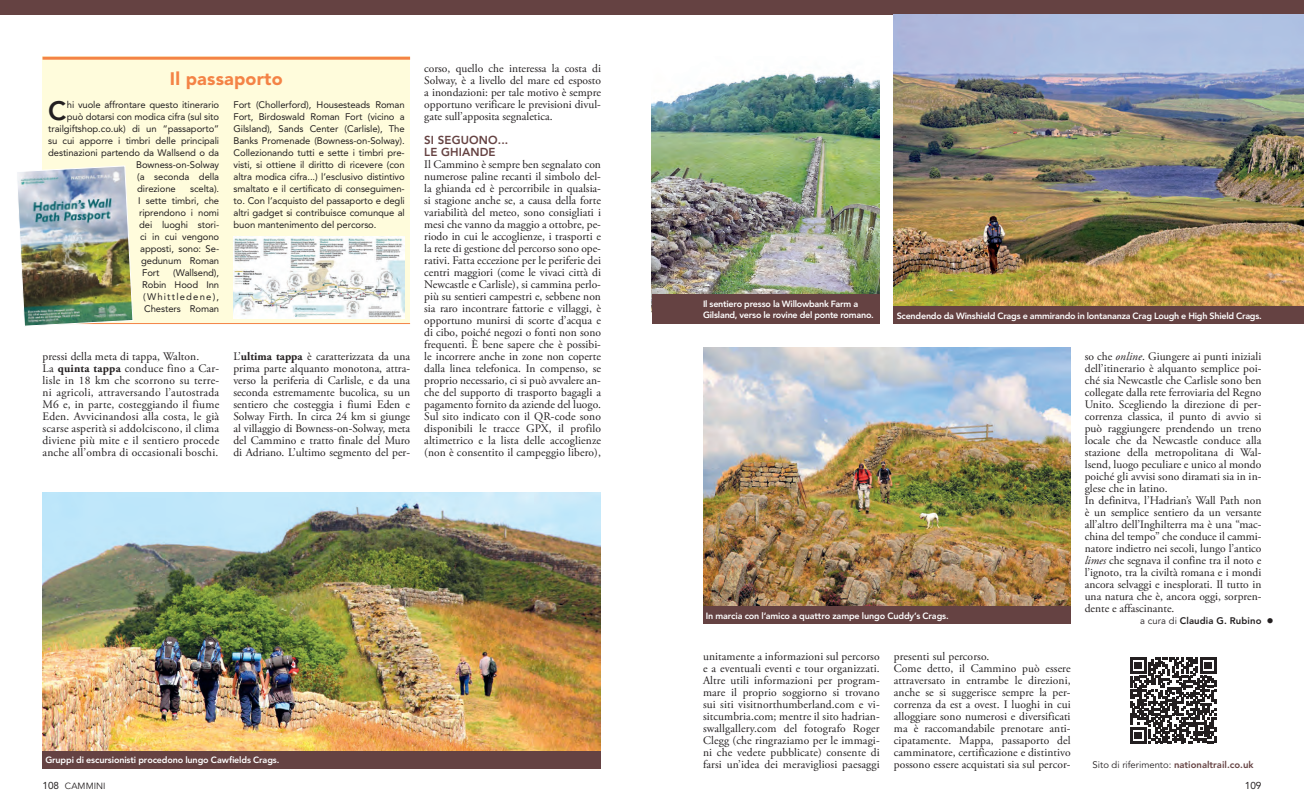
<style>
.page{position:relative;width:1304px;height:808px;background:#fff}
.page>*{position:absolute;margin:0;border:0;box-sizing:border-box;transform-origin:0 0}
.box{font:800 26.4px "Avenir LT Std";color:#231f20}
.titolo_box{font:900 18px "Avenir LT Std";letter-spacing:.01em;color:#f48346}
.Text_storia{font:11.5px/12px "Adobe Garamond Pro";letter-spacing:.005em;color:#231f20;text-align:justify}
.titoletto{font:800 11.5px "Avenir LT Std";letter-spacing:.01em;color:#654242}
.t1{font:10px "Avenir LT Std";color:#231f20}
.box-2{font:9.5px/12px "Avenir LT Std";letter-spacing:-.01em;color:#231f20;text-align:justify}
.testo{font:800 9.5px "Avenir LT Std";color:#654242}
.testo_credito_-_auto{font:800 9.5px "Avenir LT Std";letter-spacing:.01em;color:#231f20}
.didascalia{font:800 9px/10.8px "Avenir LT Std";letter-spacing:-.02em;color:#fff}
.t2{font:9px "Avenir";letter-spacing:.005em;color:#231f20}
.indicazione_-_blu{font:9px "Wingdings";color:#231f20}
.s1{font-weight:700}
.s2{font-style:italic}
.s3{font-weight:400}
.s4{font-weight:400;color:#231f20}
.s5{font-family:"Avenir LT Std";font-size:10px}
</style>
<div class="page">
<div style="left:0;top:0;width:1304px;height:14px;background:#654242"></div>
<svg style="left:1130px;top:657px;width:86px;height:86px"></svg>
<div style="left:43px;top:57px;width:367px;height:267px;background:#fffcdc"></div>
<hr style="left:43px;top:57px;width:367px;height:3px;background:#f48346">
<hr style="left:43px;top:323px;width:367px;height:1px;background:#f48346">
<img style="left:43px;top:492px;width:558px;height:259px">
<div style="left:43px;top:751px;width:558px;height:17px;background:#654242"></div>
<img style="left:17px;top:165px;width:117px;height:161px">
<img style="left:652px;top:72px;width:228px;height:223px">
<div style="left:652px;top:295px;width:228px;height:29px;background:#654242"></div>
<img style="left:894px;top:14px;width:410px;height:293px">
<div style="left:894px;top:307px;width:410px;height:17px;background:#654242"></div>
<img style="left:703px;top:348px;width:368px;height:259px">
<div style="left:703px;top:607px;width:368px;height:17px;background:#654242"></div>
<img style="left:233px;top:236px;width:172px;height:82px">
<p class="titolo_box" style="left:170px;top:68px;width:114px">Il passaporto</p>
<p class="box" style="left:48px;top:95px;width:20px">C</p>
<p class="box-2" style="left:67px;top:99px;width:154px">hi vuole affrontare questo itinerario</p>
<p class="box-2" style="left:67px;top:111px;width:154px">può dotarsi con modica cifra (sul sito</p>
<p class="box-2" style="left:48px;top:123px;width:172px">trailgiftshop.co.uk) di un “passaporto”</p>
<p class="box-2" style="left:48px;top:135px;width:172px">su cui apporre i timbri delle principali</p>
<p class="box-2" style="left:48px;top:147px;width:172px">destinazioni partendo da Wallsend o da</p>
<p class="box-2" style="left:136px;top:159px;width:84px">Bowness-on-Solway</p>
<p class="box-2" style="left:137px;top:171px;width:83px">(a seconda della</p>
<p class="box-2" style="left:137px;top:183px;width:40px">direzione</p>
<p class="box-2" style="left:190px;top:183px;width:31px">scelta).</p>
<p class="box-2" style="left:138px;top:195px;width:83px">I sette timbri, che</p>
<p class="box-2" style="left:139px;top:207px;width:82px">riprendono i nomi</p>
<p class="box-2" style="left:139px;top:219px;width:81px">dei luoghi stori-</p>
<p class="box-2" style="left:140px;top:231px;width:81px">ci in cui vengono</p>
<p class="box-2" style="left:140px;top:243px;width:81px">apposti, sono: Se-</p>
<p class="box-2" style="left:141px;top:255px;width:80px">gedunum Roman</p>
<p class="box-2" style="left:142px;top:267px;width:19px">Fort</p>
<p class="box-2" style="left:142px;top:267px;width:78px;text-indent:31px">(Wallsend), Robin Hood Inn (Whittledene), Chesters Roman</p>
<p class="box-2" style="left:234px;top:99px;width:173px">Fort (Chollerford), Housesteads Roman Fort, Birdoswald Roman Fort (vicino a Gilsland), Sands Center (Carlisle), The Banks Promenade (Bowness-on-Solway).<br>Collezionando tutti e sette i timbri pre&shy;visti, si ottiene il diritto di ricevere (con altra modica cifra...) l’esclusivo distintivo smaltato e il certificato di conseguimen&shy;to. Con l’acquisto del passaporto e degli altri gadget si contribuisce comunque al buon mantenimento del percorso.</p>
<p class="Text_storia" style="left:43px;top:351px;width:158px">pressi della meta di tappa, Walton.</p>
<p class="Text_storia" style="left:43px;top:363px;width:178px">La <span class="s1">quinta tappa</span> conduce fino a Car&shy;lisle in 18 km che scorrono su terre&shy;ni agricoli, attraversando l’autostrada M6 e, in parte, costeggiando il fiume Eden. Avvicinandosi alla costa, le già scarse asperità si addolciscono, il clima diviene più mite e il sentiero procede anche all’ombra di occasionali boschi.</p>
<p class="Text_storia" style="left:233px;top:351px;width:178px">L’<span class="s1">ultima tappa</span> è caratterizzata da una prima parte alquanto monotona, attra&shy;verso la periferia di Carlisle, e da una seconda estremamente bucolica, su un sentiero che costeggia i fiumi Eden e Solway Firth. In circa 24 km si giunge al villaggio di Bowness-on-Solway, meta del Cammino e tratto finale del Muro di Adriano. L’ultimo segmento del per-</p>
<p class="Text_storia" style="left:424px;top:63px;width:178px">corso, quello che interessa la costa di Solway, è a livello del mare ed esposto a inondazioni: per tale motivo è sempre opportuno verificare le previsioni divul&shy;gate sull’apposita segnaletica.</p>
<p class="titoletto" style="left:424px;top:133px;width:85px">SI SEGUONO...</p>
<p class="titoletto" style="left:424px;top:145px;width:73px">LE GHIANDE</p>
<p class="Text_storia" style="left:424px;top:159px;width:178px">Il Cammino è sempre ben segnalato con numerose paline recanti il simbolo del&shy;la ghianda ed è percorribile in qualsia&shy;si stagione anche se, a causa della forte variabilità del meteo, sono consigliati i mesi che vanno da maggio a ottobre, pe&shy;riodo in cui le accoglienze, i trasporti e la rete di gestione del percorso sono ope&shy;rativi. Fatta eccezione per le periferie dei centri maggiori (come le vivaci città di Newcastle e Carlisle), si cammina perlo&shy;più su sentieri campestri e, sebbene non sia raro incontrare fattorie e villaggi, è opportuno munirsi di scorte d’acqua e di cibo, poiché negozi o fonti non sono frequenti. È bene sapere che è possibi&shy;le incorrere anche in zone non coperte dalla linea telefonica. In compenso, se proprio necessario, ci si può avvalere an&shy;che del supporto di trasporto bagagli a pagamento fornito da aziende del luogo.</p>
<p class="Text_storia" style="left:424px;top:411px;width:178px">Sul sito indicato con il QR-code sono disponibili le tracce GPX, il profilo altimetrico e la lista delle accoglienze (non è consentito il campeggio libero),</p>
<p class="didascalia" style="left:45px;top:754px;width:236px">Gruppi di escursionisti procedono lungo Cawfields Crags.</p>
<p class="didascalia" style="left:703px;top:299px;width:172px">Il sentiero presso la Willowbank Farm a<br>Gilsland, verso le rovine del ponte romano.</p>
<p class="didascalia" style="left:897px;top:310px;width:367px">Scendendo da Winshield Crags e ammirando in lontananza Crag Lough e High Shield Crags.</p>
<p class="didascalia" style="left:706px;top:610px;width:244px">In marcia con l’amico a quattro zampe lungo Cuddy’s Crags.</p>
<p class="Text_storia" style="left:703px;top:651px;width:178px">unitamente a informazioni sul percorso e a eventuali eventi e tour organizzati.<br>Altre utili informazioni per program&shy;mare il proprio soggiorno si trovano sui siti visitnorthumberland.com e vi&shy;sitcumbria.com; mentre il sito hadrian&shy;swallgallery.com del fotografo Roger Clegg (che ringraziamo per le immagi&shy;ni che vedete pubblicate) consente di farsi un’idea dei meravigliosi paesaggi</p>
<p class="Text_storia" style="left:894px;top:651px;width:97px">presenti sul percorso.</p>
<p class="Text_storia" style="left:894px;top:663px;width:178px">Come detto, il Cammino può essere attraversato in entrambe le direzioni, anche se si suggerisce sempre la per&shy;correnza da est a ovest. I luoghi in cui alloggiare sono numerosi e diversificati ma è raccomandabile prenotare anti&shy;cipatamente. Mappa, passaporto del camminatore, certificazione e distintivo possono essere acquistati sia sul percor-</p>
<p class="Text_storia" style="left:1085px;top:351px;width:178px">so che <span class="s2">online</span>. Giungere ai punti iniziali dell’itinerario è alquanto semplice poi&shy;ché sia Newcastle che Carlisle sono ben collegate dalla rete ferroviaria del Regno Unito. Scegliendo la direzione di per&shy;correnza classica, il punto di avvio si può raggiungere prendendo un treno locale che da Newcastle conduce alla stazione della metropolitana di Wal&shy;lsend, luogo peculiare e unico al mondo poiché gli avvisi sono diramati sia in in&shy;glese che in latino.</p>
<p class="Text_storia" style="left:1085px;top:494px;width:178px">In definitva, l’Hadrian’s Wall Path non è un semplice sentiero da un versante all’altro dell’Inghilterra ma è una “mac&shy;china del tempo” che conduce il cammi&shy;natore indietro nei secoli, lungo l’antico <span class="s2">limes</span> che segnava il confine tra il noto e l’ignoto, tra la civiltà romana e i mondi ancora selvaggi e inesplorati. Il tutto in una natura che è, ancora oggi, sorpren&shy;dente e affascinante.</p>
<p class="testo_credito_-_auto" style="left:1140px;top:615px;width:123px"><span class="s3">a cura di</span> Claudia G. Rubino</p>
<p class="indicazione_-_blu" style="left:1267px;top:616px;width:8px">●</p>
<p class="testo" style="left:1093px;top:759px;width:162px"><span class="s4">Sito di riferimento:</span> nationaltrail.co.uk</p>
<p class="t2" style="left:43px;top:781px;width:65px"><span class="s5">108</span> CAMMINI</p>
<p class="t1" style="left:1245px;top:780px;width:18px">109</p>
</div>
